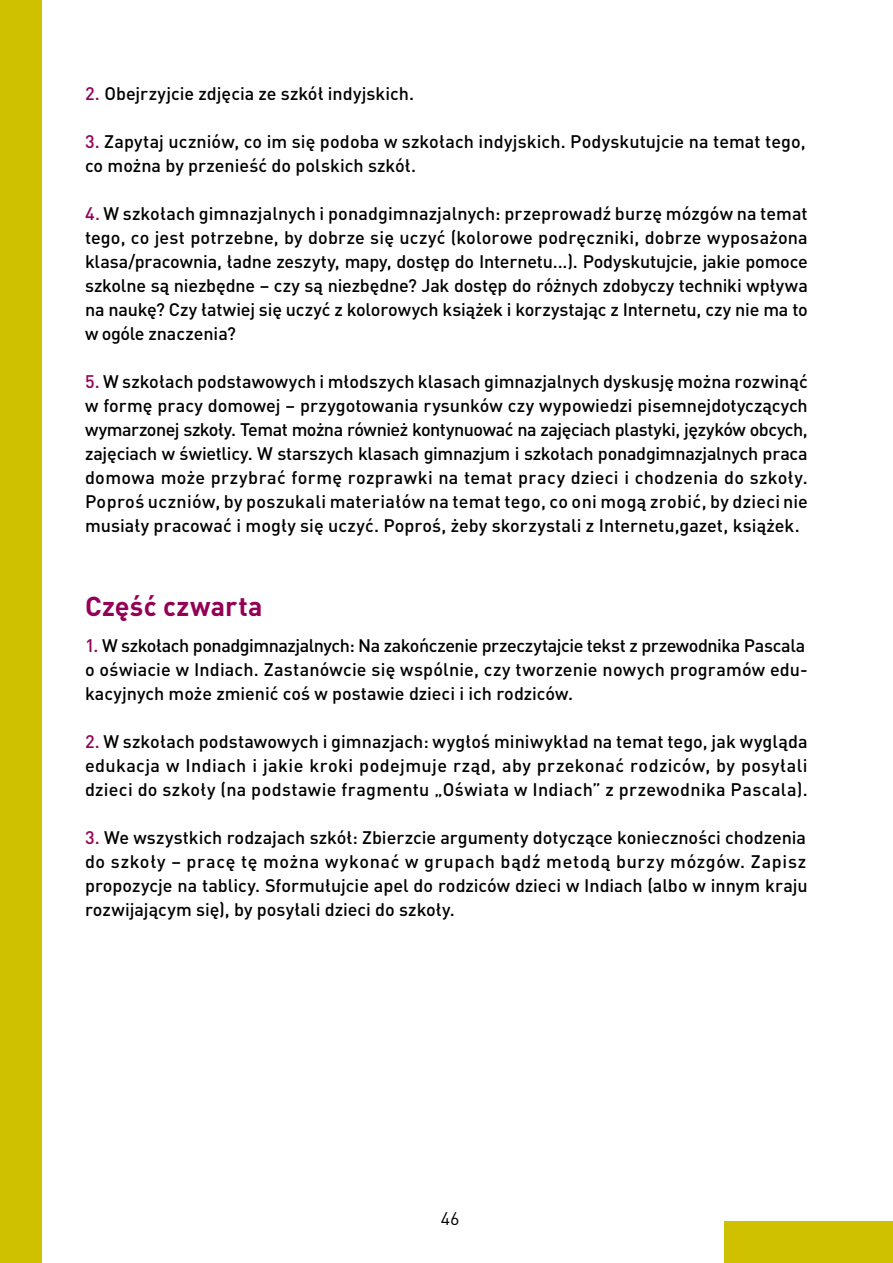
<style>
.page{position:relative;width:893px;height:1263px;background:#fff}
.page>*{position:absolute;margin:0;border:0;box-sizing:border-box;transform-origin:0 0}
.t1{font:700 27px "DIN Pl";letter-spacing:.01em;color:#950057}
.t2{font:500 18px/24px "DIN Pl";color:#000;text-align:justify}
.t3{font:18px "DIN Pl";color:#000}
.s1{color:#950057}
</style>
<div class="page">
<div style="left:0;top:0;width:41px;height:1263px;background:#cfc000"></div>
<div style="left:724px;top:1221px;width:169px;height:41px;background:#cfc000"></div>
<p class="t2" style="left:85px;top:81px;width:330px"><span class="s1">2.</span> Obejrzyjcie zdjęcia ze szkół indyjskich.</p>
<p class="t2" style="left:85px;top:129px;width:722px"><span class="s1">3.</span> Zapytaj uczniów, co im się podoba w szkołach indyjskich. Podyskutujcie na temat tego, co można by przenieść do polskich szkół.</p>
<p class="t2" style="left:85px;top:201px;width:724px"><span class="s1">4.</span> W szkołach gimnazjalnych i ponadgimnazjalnych: przeprowadź burzę mózgów na temat tego, co jest potrzebne, by dobrze się uczyć (kolorowe podręczniki, dobrze wyposażona klasa/pracownia, ładne zeszyty, mapy, dostęp do Internetu...). Podyskutujcie, jakie pomoce szkolne są niezbędne – czy są niezbędne? Jak dostęp do różnych zdobyczy techniki wpływa na naukę? Czy łatwiej się uczyć z kolorowych książek i korzystając z Internetu, czy nie ma to w ogóle znaczenia?</p>
<p class="t2" style="left:85px;top:369px;width:724px"><span class="s1">5.</span> W szkołach podstawowych i młodszych klasach gimnazjalnych dyskusję można rozwinąć w formę pracy domowej – przygotowania rysunków czy wypowiedzi pisemnejdotyczących wymarzonej szkoły. Temat można również kontynuować na zajęciach plastyki, języków obcych, zajęciach w świetlicy. W starszych klasach gimnazjum i szkołach ponadgimnazjalnych praca domowa może przybrać formę rozprawki na temat pracy dzieci i chodzenia do szkoły.<br>Poproś uczniów, by poszukali materiałów na temat tego, co oni mogą zrobić, by dzieci nie musiały pracować i mogły się uczyć. Poproś, żeby skorzystali z Internetu,gazet, książek.</p>
<h1 class="t1" style="left:85px;top:588px;width:179px">Część czwarta</h1>
<p class="t2" style="left:85px;top:633px;width:724px;text-align:left"><span class="s1">1.</span> W szkołach ponadgimnazjalnych: Na zakończenie przeczytajcie tekst z przewodnika Pascala o oświacie w Indiach. Zastanówcie się wspólnie, czy tworzenie nowych programów edu&shy;kacyjnych może zmienić coś w postawie dzieci i ich rodziców.</p>
<p class="t2" style="left:85px;top:729px;width:724px"><span class="s1">2.</span> W szkołach podstawowych i gimnazjach: wygłoś miniwykład na temat tego, jak wygląda edukacja w Indiach i jakie kroki podejmuje rząd, aby przekonać rodziców, by posyłali dzieci do szkoły (na podstawie fragmentu „Oświata w Indiach” z przewodnika Pascala).</p>
<p class="t2" style="left:85px;top:825px;width:724px"><span class="s1">3.</span> We wszystkich rodzajach szkół: Zbierzcie argumenty dotyczące konieczności chodzenia do szkoły – pracę tę można wykonać w grupach bądź metodą burzy mózgów. Zapisz propozycje na tablicy. Sformułujcie apel do rodziców dzieci w Indiach (albo w innym kraju rozwijającym się), by posyłali dzieci do szkoły.</p>
<p class="t3" style="left:441px;top:1207px;width:10px">46</p>
</div>
